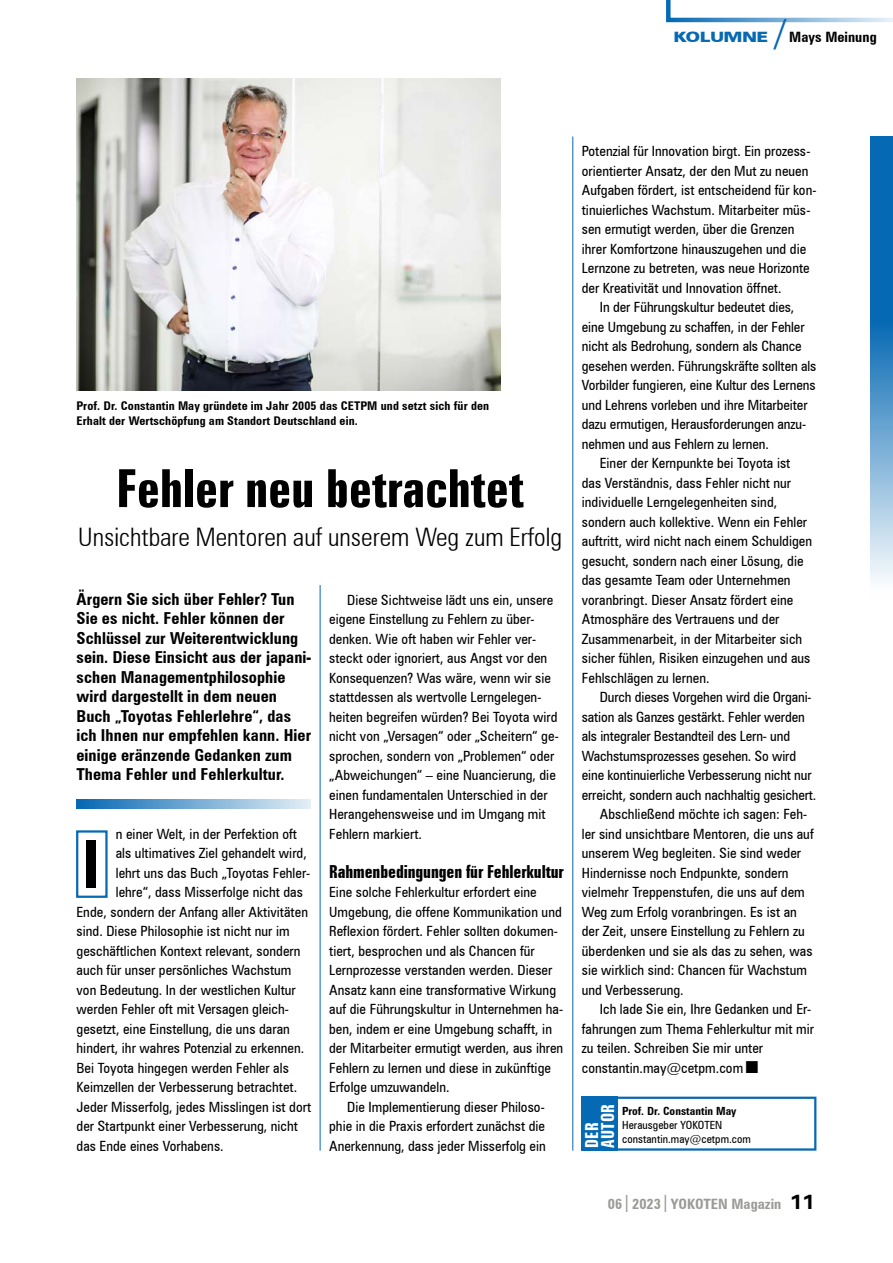
<style>
.page{position:relative;width:893px;height:1263px;background:#fff}
.page>*{position:absolute;margin:0;border:0;box-sizing:border-box;transform-origin:0 0}
.t1{font:700 condensed 65.85px "Zurich BT";color:#000}
.t2{font:700 extra-condensed 52.5px "Zurich BT";color:#000}
.t3{font:condensed 36.75px "Zurich BT";color:#0669b3}
.t4{font:300 condensed 25.5px "Zurich BT";color:#000}
.t5{font:700 extra-condensed 18px "Zurich BT";letter-spacing:-.005em;color:#000}
.t6{font:700 extra-condensed 18px/15.8px "Zurich BT";letter-spacing:.005em;color:#fff}
.t7{font:700 condensed 16.5px/19.5px "Zurich BT";letter-spacing:.005em;color:#000}
.t8{font:700 condensed 14.25px "Zurich BT";letter-spacing:.005em;color:#9a9b97}
.t9{font:700 condensed 14.25px "Zurich BT";letter-spacing:.005em;color:#000}
.t10{font:900 expanded 14.25px "Zurich BT";letter-spacing:.005em;color:#0669b3}
.t11{font:condensed 14.1px/19.5px "Zurich BT";letter-spacing:.005em;color:#000}
.t12{font:700 condensed 12px/15px "Zurich BT";letter-spacing:.01em;color:#000}
.t13{font:condensed 11.25px/14.2px "Zurich BT";letter-spacing:.005em;color:#000}
.t14{font:700 condensed 11.25px "Zurich BT";letter-spacing:.005em;color:#000}
.s1{font-weight:900;font-stretch:expanded;font-size:16.5px}
.s2{font-weight:400;font-size:17.1px}
.s3{font-stretch:expanded;font-size:20.25px;color:#000}
</style>
<div class="page">
<svg style="left:666px;top:0;width:227px;height:22px"></svg>
<svg style="left:870px;top:136px;width:23px;height:444px;background:#4b92c8"></svg>
<img style="left:77px;top:78px;width:424px;height:312px">
<hr style="left:320px;top:585px;width:1px;height:566px;background:#0669b3">
<hr style="left:572px;top:137px;width:1px;height:1014px;background:#0669b3">
<svg style="left:77px;top:800px;width:234px;height:9px;background:#74abd4"></svg>
<svg style="left:76px;top:830px;width:32px;height:68px"></svg>
<svg style="left:581px;top:1096px;width:236px;height:55px"></svg>
<p class="t10" style="left:674px;top:28px;width:96px">KOLUMNE</p>
<h3 class="t3" style="left:775px;top:11px;width:12px">/</h3>
<p class="t9" style="left:789px;top:28px;width:89px">Mays Meinung</p>
<p class="t11" style="left:582px;top:141px;width:230px">Potenzial für Innovation birgt. Ein prozess-</p>
<p class="t11" style="left:582px;top:161px;width:228px">orientierter Ansatz, der den Mut zu neuen</p>
<p class="t11" style="left:582px;top:180px;width:236px">Aufgaben fördert, ist entscheidend für kon-</p>
<p class="t11" style="left:582px;top:200px;width:230px">tinuierliches Wachstum. Mitarbeiter müs-</p>
<p class="t11" style="left:582px;top:219px;width:214px">sen ermutigt werden, über die Grenzen</p>
<p class="t11" style="left:582px;top:239px;width:226px">ihrer Komfortzone hinauszugehen und die</p>
<p class="t11" style="left:582px;top:258px;width:229px">Lernzone zu betreten, was neue Horizonte</p>
<p class="t11" style="left:582px;top:278px;width:201px">der Kreativität und Innovation öffnet.</p>
<p class="t11" style="left:600px;top:297px;width:196px">In der Führungskultur bedeutet dies,</p>
<p class="t11" style="left:582px;top:317px;width:224px">eine Umgebung zu schaffen, in der Fehler</p>
<p class="t11" style="left:582px;top:336px;width:221px">nicht als Bedrohung, sondern als Chance</p>
<p class="t11" style="left:582px;top:356px;width:236px">gesehen werden. Führungskräfte sollten als</p>
<p class="t11" style="left:582px;top:375px;width:235px">Vorbilder fungieren, eine Kultur des Lernens</p>
<p class="t11" style="left:582px;top:395px;width:227px">und Lehrens vorleben und ihre Mitarbeiter</p>
<p class="t11" style="left:582px;top:414px;width:226px">dazu ermutigen, Herausforderungen anzu-</p>
<p class="t11" style="left:582px;top:434px;width:189px">nehmen und aus Fehlern zu lernen.</p>
<p class="t11" style="left:600px;top:453px;width:192px">Einer der Kernpunkte bei Toyota ist</p>
<p class="t11" style="left:582px;top:473px;width:211px">das Verständnis, dass Fehler nicht nur</p>
<p class="t11" style="left:582px;top:492px;width:197px">individuelle Lerngelegenheiten sind,</p>
<p class="t11" style="left:582px;top:512px;width:227px">sondern auch kollektive. Wenn ein Fehler</p>
<p class="t11" style="left:582px;top:531px;width:232px">auftritt, wird nicht nach einem Schuldigen</p>
<p class="t11" style="left:582px;top:551px;width:223px">gesucht, sondern nach einer Lösung, die</p>
<p class="t11" style="left:582px;top:570px;width:210px">das gesamte Team oder Unternehmen</p>
<p class="t11" style="left:582px;top:590px;width:213px">voranbringt. Dieser Ansatz fördert eine</p>
<p class="t11" style="left:582px;top:609px;width:199px">Atmosphäre des Vertrauens und der</p>
<p class="t11" style="left:582px;top:629px;width:222px">Zusammenarbeit, in der Mitarbeiter sich</p>
<p class="t11" style="left:582px;top:648px;width:230px">sicher fühlen, Risiken einzugehen und aus</p>
<p class="t11" style="left:582px;top:668px;width:129px">Fehlschlägen zu lernen.</p>
<p class="t11" style="left:600px;top:687px;width:213px">Durch dieses Vorgehen wird die Organi-</p>
<p class="t11" style="left:582px;top:707px;width:224px">sation als Ganzes gestärkt. Fehler werden</p>
<p class="t11" style="left:582px;top:726px;width:210px">als integraler Bestandteil des Lern- und</p>
<p class="t11" style="left:582px;top:746px;width:216px">Wachstumsprozesses gesehen. So wird</p>
<p class="t11" style="left:582px;top:765px;width:231px">eine kontinuierliche Verbesserung nicht nur</p>
<p class="t11" style="left:582px;top:785px;width:236px">erreicht, sondern auch nachhaltig gesichert.</p>
<p class="t11" style="left:600px;top:804px;width:209px">Abschließend möchte ich sagen: Feh-</p>
<p class="t11" style="left:582px;top:824px;width:233px">ler sind unsichtbare Mentoren, die uns auf</p>
<p class="t11" style="left:582px;top:843px;width:221px">unserem Weg begleiten. Sie sind weder</p>
<p class="t11" style="left:582px;top:863px;width:208px">Hindernisse noch Endpunkte, sondern</p>
<p class="t11" style="left:582px;top:882px;width:224px">vielmehr Treppenstufen, die uns auf dem</p>
<p class="t11" style="left:582px;top:902px;width:217px">Weg zum Erfolg voranbringen. Es ist an</p>
<p class="t11" style="left:582px;top:921px;width:224px">der Zeit, unsere Einstellung zu Fehlern zu</p>
<p class="t11" style="left:582px;top:941px;width:232px">überdenken und sie als das zu sehen, was</p>
<p class="t11" style="left:582px;top:960px;width:227px">sie wirklich sind: Chancen für Wachstum</p>
<p class="t11" style="left:582px;top:980px;width:103px">und Verbesserung.</p>
<p class="t11" style="left:600px;top:999px;width:213px">Ich lade Sie ein, Ihre Gedanken und Er-</p>
<p class="t11" style="left:582px;top:1019px;width:234px">fahrungen zum Thema Fehlerkultur mit mir</p>
<p class="t11" style="left:582px;top:1038px;width:183px">zu teilen. Schreiben Sie mir unter</p>
<p class="t11" style="left:582px;top:1058px;width:181px">constantin.may@cetpm.com<span class="s1">I</span></p>
<p class="t12" style="left:77px;top:398px;width:414px">Prof. Dr. Constantin May gründete im Jahr 2005 das CETPM und setzt sich für den<br>Erhalt der Wertschöpfung am Standort Deutschland ein.</p>
<h2 class="t2" style="left:116px;top:458px;width:409px">Fehler neu betrachtet</h2>
<h3 class="t4" style="left:78px;top:521px;width:485px">Unsichtbare Mentoren auf unserem Weg zum Erfolg</h3>
<p class="t7" style="left:77px;top:589px;width:236px">Ärgern Sie sich über Fehler? Tun<br>Sie es nicht. Fehler können der<br>Schlüssel zur Weiterentwicklung sein. Diese Einsicht aus der japani&shy;schen Managementphilosophie wird dargestellt in dem neuen<br>Buch „Toyotas Fehlerlehre“, das ich Ihnen nur empfehlen kann. Hier einige eränzende Gedanken zum<br>Thema Fehler und Fehlerkultur.</p>
<p class="t11" style="left:329px;top:590px;width:231px;text-indent:18px">Diese Sichtweise lädt uns ein, unsere eigene Einstellung zu Fehlern zu über&shy;denken. Wie oft haben wir Fehler ver&shy;steckt oder ignoriert, aus Angst vor den Konsequenzen? Was wäre, wenn wir sie stattdessen als wertvolle Lerngelegen&shy;heiten begreifen würden? Bei Toyota wird nicht von „Versagen“ oder „Scheitern“ ge&shy;sprochen, sondern von „Problemen“ oder „Abweichungen“ – eine Nuancierung, die einen fundamentalen Unterschied in der Herangehensweise und im Umgang mit Fehlern markiert.</p>
<p class="t5" style="left:329px;top:861px;width:236px">Rahmenbedingungen für Fehlerkultur</p>
<p class="t11" style="left:329px;top:882px;width:236px">Eine solche Fehlerkultur erfordert eine Umgebung, die offene Kommunikation und Reflexion fördert. Fehler sollten dokumen&shy;tiert, besprochen und als Chancen für Lernprozesse verstanden werden. Dieser Ansatz kann eine transformative Wirkung auf die Führungskultur in Unternehmen ha&shy;ben, indem er eine Umgebung schafft, in der Mitarbeiter ermutigt werden, aus ihren Fehlern zu lernen und diese in zukünftige Erfolge umzuwandeln.</p>
<p class="t11" style="left:329px;top:1097px;width:218px;text-align:justify;text-indent:18px">Die Implementierung dieser Philoso&shy;phie in die Praxis erfordert zunächst die Anerkennung, dass jeder Misserfolg ein</p>
<p class="t14" style="left:622px;top:1104px;width:116px">Prof. Dr. Constantin May</p>
<p class="t11" style="left:116px;top:824px;width:183px">n einer Welt, in der Perfektion oft</p>
<p class="t11" style="left:116px;top:843px;width:193px">als ultimatives Ziel gehandelt wird,</p>
<p class="t11" style="left:116px;top:863px;width:196px">lehrt uns das Buch „Toyotas Fehler-</p>
<p class="t11" style="left:116px;top:882px;width:189px">lehre“, dass Misserfolge nicht das</p>
<p class="t11" style="left:77px;top:902px;width:233px">Ende, sondern der Anfang aller Aktivitäten</p>
<p class="t11" style="left:77px;top:921px;width:215px">sind. Diese Philosophie ist nicht nur im</p>
<p class="t11" style="left:77px;top:941px;width:225px">geschäftlichen Kontext relevant, sondern</p>
<p class="t11" style="left:77px;top:960px;width:216px">auch für unser persönliches Wachstum</p>
<p class="t11" style="left:77px;top:980px;width:221px">von Bedeutung. In der westlichen Kultur</p>
<p class="t11" style="left:77px;top:999px;width:214px">werden Fehler oft mit Versagen gleich-</p>
<p class="t11" style="left:77px;top:1019px;width:215px">gesetzt, eine Einstellung, die uns daran</p>
<p class="t11" style="left:77px;top:1038px;width:229px">hindert, ihr wahres Potenzial zu erkennen.</p>
<p class="t11" style="left:77px;top:1058px;width:214px">Bei Toyota hingegen werden Fehler als</p>
<p class="t11" style="left:77px;top:1077px;width:222px">Keimzellen der Verbesserung betrachtet.</p>
<p class="t11" style="left:77px;top:1097px;width:236px">Jeder Misserfolg, jedes Misslingen ist dort</p>
<p class="t11" style="left:77px;top:1116px;width:223px">der Startpunkt einer Verbesserung, nicht</p>
<p class="t11" style="left:77px;top:1136px;width:149px">das Ende eines Vorhabens.</p>
<h1 class="t1" style="left:82px;top:825px;width:20px">I</h1>
<p class="t6" style="left:584px;top:1148px;width:45px;rotate:-90deg">DER<br>AUTOR</p>
<p class="t13" style="left:622px;top:1118px;width:130px">Herausgeber YOKOTEN constantin.may@cetpm.com</p>
<p class="t8" style="left:608px;top:1195px;width:210px">06<span class="s2">|</span>2023<span class="s2">|</span>YOKOTEN Magazin <span class="s3">11</span></p>
</div>
